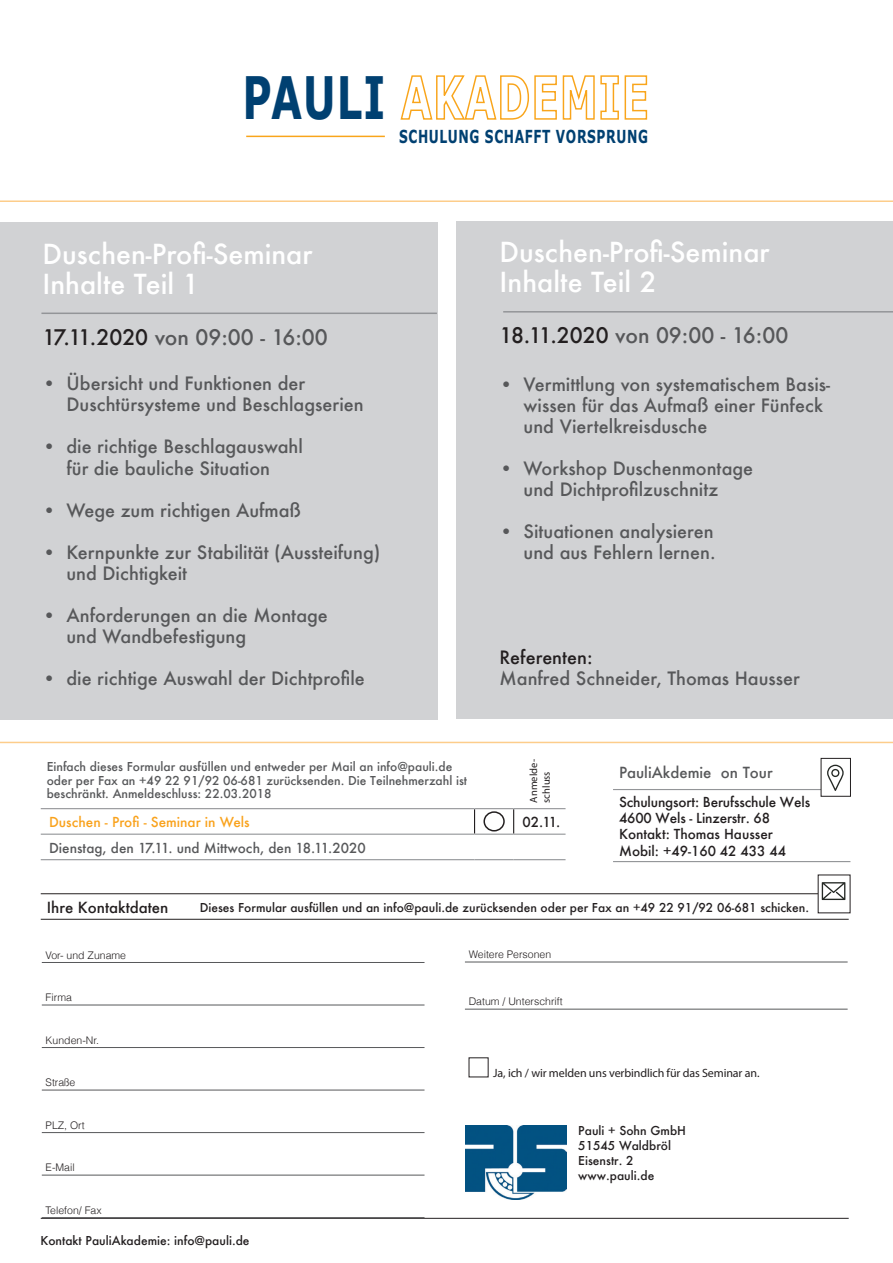
<style>
.page{position:relative;width:893px;height:1263px;background:#fff}
.page>*{position:absolute;margin:0;border:0;box-sizing:border-box;transform-origin:0 0}
.t1{font:700 58.95px "Verdana";letter-spacing:.025em;color:#004071;scale:.68 1}
.t2{font:500 27px/30px "Futura";color:#fff}
.t3{font:500 21px "Futura";color:#57585a}
.t4{font:700 18.15px "Verdana";letter-spacing:.05em;color:#004071;scale:.68 1}
.t5{font:500 18px/21px "Futura";color:#57585a}
.t6{font:500 18px "Futura";color:#231f20}
.t7{font:500 15px "Futura";color:#57585a}
.t8{font:500 15px "Futura";color:#231f20}
.t9{font:500 13.5px/16.4px "Futura";letter-spacing:-.01em;color:#231f20}
.t10{font:500 13.5px "Futura";color:#57585a}
.t11{font:500 13.5px "Futura";color:#f9a21c}
.t12{font:500 12px/15px "Futura";color:#231f20}
.t13{font:500 12px/13.5px "Futura";color:#57585a}
.t14{font:12px "Myriad Pro";letter-spacing:-.01em;color:#231f20}
.t15{font:300 10.5px "Helvetica";color:#231f20}
.t16{font:10.5px/12.6px "Myriad Pro";color:#231f20}
.s1{color:#231f20}
</style>
<div class="page">
<svg style="left:400px;top:75px;width:248px;height:45px"></svg>
<hr style="left:246px;top:136px;width:139px;height:1px;background:#f9a51b">
<div style="left:0;top:222px;width:437px;height:498px;background:#d1d2d4"></div>
<hr style="left:0;top:200px;width:893px;height:2px;background:#fdcd8b">
<hr style="left:613px;top:789px;width:237px;height:1px;background:#939598">
<hr style="left:613px;top:861px;width:237px;height:1px;background:#939598">
<hr style="left:41px;top:1218px;width:808px;height:1px;background:#231f20">
<hr style="left:41px;top:893px;width:808px;height:1px;background:#231f20">
<hr style="left:41px;top:919px;width:808px;height:1px;background:#231f20">
<hr style="left:42px;top:962px;width:382px;height:1px;background:#57585a">
<hr style="left:42px;top:1004px;width:382px;height:1px;background:#57585a">
<hr style="left:42px;top:1047px;width:382px;height:1px;background:#57585a">
<hr style="left:42px;top:1089px;width:382px;height:1px;background:#57585a">
<hr style="left:42px;top:1132px;width:382px;height:1px;background:#57585a">
<hr style="left:42px;top:1174px;width:382px;height:1px;background:#57585a">
<hr style="left:42px;top:1217px;width:382px;height:1px;background:#57585a">
<hr style="left:465px;top:1009px;width:383px;height:1px;background:#57585a">
<hr style="left:465px;top:962px;width:383px;height:1px;background:#57585a">
<div style="left:818px;top:875px;width:32px;height:38px;background:#fff"></div>
<svg style="left:822px;top:882px;width:23px;height:18px"></svg>
<img style="left:466px;top:1125px;width:101px;height:74px">
<svg style="left:474px;top:809px;width:1px;height:25px"></svg>
<svg style="left:513px;top:809px;width:1px;height:25px"></svg>
<hr style="left:41px;top:834px;width:434px;height:1px;background:#939598">
<hr style="left:475px;top:834px;width:39px;height:1px;background:#939598">
<hr style="left:514px;top:834px;width:52px;height:1px;background:#939598">
<hr style="left:41px;top:808px;width:434px;height:1px;background:#939598">
<hr style="left:475px;top:808px;width:39px;height:1px;background:#939598">
<hr style="left:514px;top:808px;width:52px;height:1px;background:#939598">
<hr style="left:41px;top:859px;width:434px;height:1px;background:#939598">
<hr style="left:475px;top:859px;width:39px;height:1px;background:#939598">
<hr style="left:514px;top:859px;width:52px;height:1px;background:#939598">
<div style="left:483px;top:811px;width:22px;height:20px;border:2px solid #231f20;border-radius:50%"></div>
<div style="left:821px;top:758px;width:29px;height:38px;background:#fff"></div>
<svg style="left:827px;top:765px;width:17px;height:26px"></svg>
<div style="left:821px;top:758px;width:30px;height:39px;border:1px solid #231f20"></div>
<hr style="left:0;top:742px;width:893px;height:1px;background:#fdcd8b">
<hr style="left:41px;top:313px;width:396px;height:1px;background:#939598">
<div style="left:457px;top:221px;width:436px;height:498px;background:#d1d2d4"></div>
<hr style="left:503px;top:311px;width:390px;height:2px;background:#939598">
<h1 class="t1" style="left:242px;top:59px;width:212px">PAULI</h1>
<p class="t4" style="left:399px;top:125px;width:367px">SCHULUNG SCHAFFT VORSPRUNG</p>
<h2 class="t2" style="left:43px;top:238px;width:272px">Duschen-Profi-Seminar<br>Inhalte Teil 1</h2>
<p class="t3" style="left:43px;top:322px;width:287px"><span class="s1">17.11.2020</span> von 09:00 - 16:00</p>
<p class="t5" style="left:67px;top:373px;width:299px;text-indent:-24px">• Übersicht und Funktionen der<br>Duschtürsysteme und Beschlagserien</p>
<p class="t5" style="left:43px;top:436px;width:262px;text-align:center">• die richtige Beschlagauswahl für die bauliche Situation</p>
<p class="t5" style="left:43px;top:499px;width:260px">• Wege zum richtigen Aufmaß</p>
<p class="t5" style="left:67px;top:541px;width:315px;text-indent:-24px">• Kernpunkte zur Stabilität (Aussteifung) und Dichtigkeit</p>
<p class="t5" style="left:67px;top:604px;width:263px;text-indent:-24px">• Anforderungen an die Montage und Wandbefestigung</p>
<p class="t5" style="left:43px;top:667px;width:324px">• die richtige Auswahl der Dichtprofile</p>
<h2 class="t2" style="left:500px;top:236px;width:272px">Duschen-Profi-Seminar<br>Inhalte Teil 2</h2>
<p class="t3" style="left:500px;top:321px;width:290px"><span class="s1">18.11.2020</span> von 09:00 - 16:00</p>
<p class="t5" style="left:524px;top:373px;width:308px;text-indent:-24px">• Vermittlung von systematischem Basis&shy;wissen für das Aufmaß einer Fünfeck und Viertelkreisdusche</p>
<p class="t5" style="left:524px;top:457px;width:231px;text-indent:-24px">• Workshop Duschenmontage und Dichtprofilzuschnitz</p>
<p class="t5" style="left:500px;top:520px;width:217px;text-align:right">• Situationen analysieren und aus Fehlern lernen.</p>
<p class="t6" style="left:500px;top:645px;width:94px">Referenten:</p>
<p class="t5" style="left:500px;top:667px;width:302px">Manfred Schneider, Thomas Hausser</p>
<p class="t13" style="left:47px;top:760px;width:422px">Einfach dieses Formular ausfüllen und entweder per Mail an info@pauli.de oder per Fax an +49 22 91/92 06-681 zurücksenden. Die Teilnehmerzahl ist beschränkt. Anmeldeschluss: 22.03.2018</p>
<p class="t16" style="left:527px;top:803px;width:45px;rotate:-90deg">Anmelde&shy;schluss</p>
<p class="t11" style="left:49px;top:813px;width:202px">Duschen - Profi - Seminar in Wels</p>
<p class="t9" style="left:523px;top:814px;width:39px">02.11.</p>
<p class="t10" style="left:49px;top:838px;width:318px">Dienstag, den 17.11. und Mittwoch, den 18.11.2020</p>
<p class="t7" style="left:619px;top:762px;width:155px">PauliAkdemie on Tour</p>
<p class="t9" style="left:619px;top:793px;width:193px">Schulungsort: Berufsschule Wels<br>4600 Wels - Linzerstr. 68<br>Kontakt: Thomas Hausser<br>Mobil: +49-160 42 433 44</p>
<p class="t8" style="left:47px;top:897px;width:123px">Ihre Kontaktdaten</p>
<p class="t15" style="left:46px;top:948px;width:82px">Vor- und Zuname</p>
<p class="t15" style="left:46px;top:991px;width:28px">Firma</p>
<p class="t15" style="left:46px;top:1033px;width:55px">Kunden-Nr.</p>
<p class="t15" style="left:46px;top:1076px;width:31px">Straße</p>
<p class="t15" style="left:46px;top:1118px;width:41px">PLZ, Ort</p>
<p class="t15" style="left:46px;top:1161px;width:31px">E-Mail</p>
<p class="t15" style="left:46px;top:1203px;width:58px">Telefon/ Fax</p>
<p class="t12" style="left:200px;top:900px;width:611px">Dieses Formular ausfüllen und an info@pauli.de zurücksenden oder per Fax an +49 22 91/92 06-681 schicken.</p>
<p class="t15" style="left:469px;top:948px;width:84px">Weitere Personen</p>
<p class="t15" style="left:469px;top:995px;width:95px">Datum / Unterschrift</p>
<p class="t14" style="left:493px;top:1066px;width:268px">Ja, ich / wir melden uns verbindlich für das Seminar an.</p>
<p class="t12" style="left:578px;top:1122px;width:109px">Pauli + Sohn GmbH<br>51545 Waldbröl<br>Eisenstr. 2 www.pauli.de</p>
<p class="t12" style="left:40px;top:1232px;width:211px">Kontakt PauliAkademie: info@pauli.de</p>
</div>
